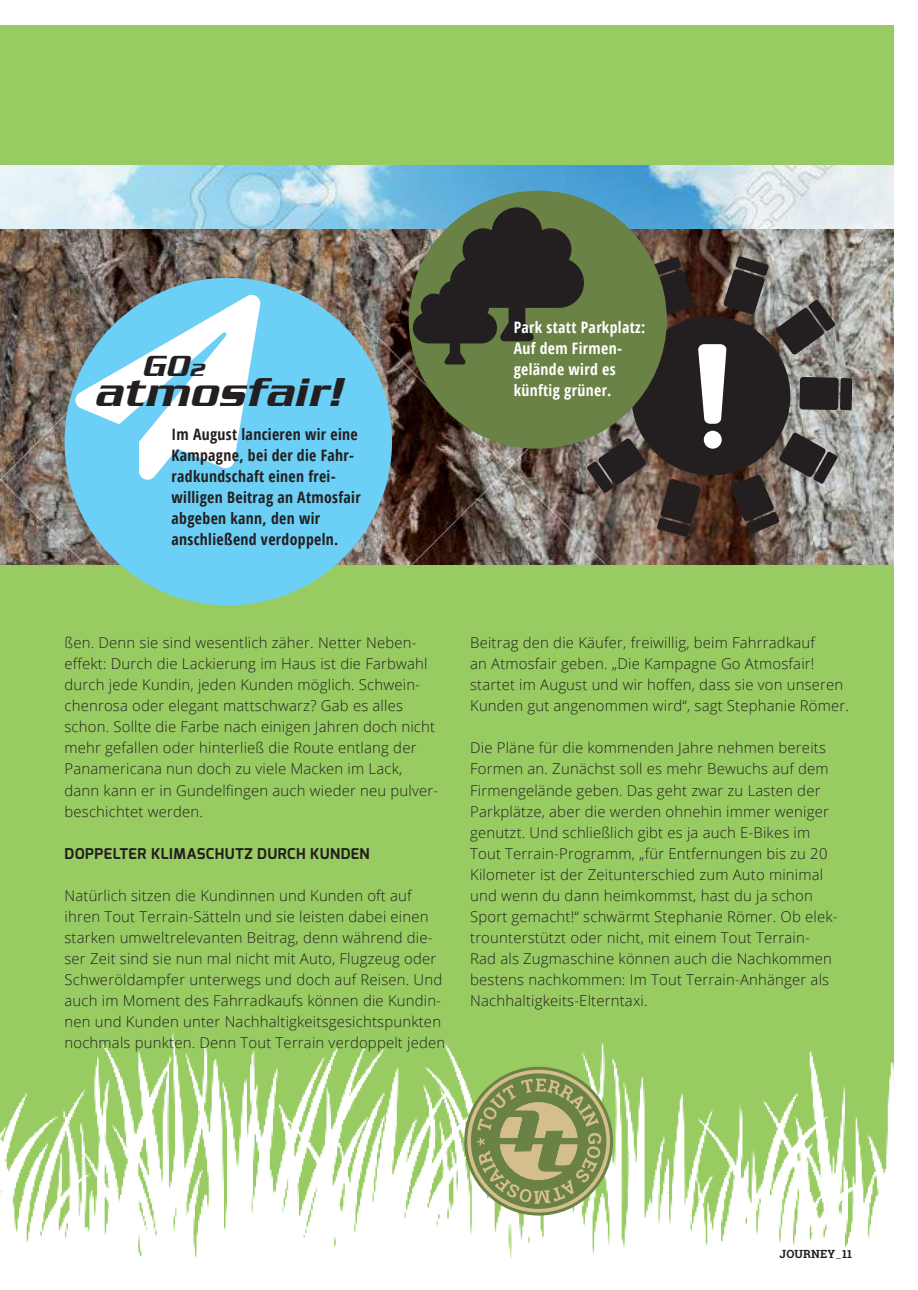
<style>
.page{position:relative;width:918px;height:1290px;background:#fff}
.page>*{position:absolute;margin:0;border:0;box-sizing:border-box;transform-origin:0 0}
.TT_Subhead_Exo_bd_8{font:italic 500 43.75px "Serpentine";letter-spacing:.025em;color:#231f20}
.TT_Subhead_Exo_bd_8-2{font:italic 500 31.5px "Serpentine";color:#231f20}
.TT_Info_OpenSans_Con{font:700 15.75px/21px "Open Sans Condensed";letter-spacing:.02em;color:#231f20}
.TT_Info_OpenSans_Con-2{font:700 15.75px/21px "Open Sans Condensed";letter-spacing:.02em;color:#fff}
.TT_Fliess_OpenSans_l{font:300 14.88px/21px "Open Sans";letter-spacing:.015em;color:#231f20}
.TT_Subhead_Exo_bd_8-3{font:700 14.88px "Exo";letter-spacing:.03em;color:#231f20}
.t1{font:700 11.38px "Roboto Slab";letter-spacing:.01em;color:#231f20}
.s1{font-weight:300}
</style>
<div class="page">
<div style="left:0;top:25px;width:893px;height:1240px;background:#98cc63"></div>
<img style="left:0;top:165px;width:893px;height:399px">
<img style="left:0;top:1033px;width:893px;height:232px">
<div style="left:64px;top:278px;width:328px;height:327px;background:#6bcff6;border-radius:50%"></div>
<svg style="left:467px;top:1070px;width:143px;height:142px;background:#99a46a"></svg>
<svg style="left:73px;top:292px;width:188px;height:188px"></svg>
<div style="left:409px;top:191px;width:258px;height:258px;background:#6a8245;border-radius:50%"></div>
<svg style="left:413px;top:207px;width:439px;height:330px"></svg>
<p class="TT_Subhead_Exo_bd_8-2" style="left:142px;top:348px;width:61px">GO²</p>
<p class="TT_Subhead_Exo_bd_8" style="left:94px;top:367px;width:248px">atmosfair!</p>
<p class="TT_Info_OpenSans_Con" style="left:171px;top:424px;width:191px">Im August lancieren wir eine<br>Kampagne, bei der die Fahr&shy;radkundschaft einen frei&shy;willigen Beitrag an Atmosfair abgeben kann, den wir anschließend verdoppeln.</p>
<p class="TT_Info_OpenSans_Con-2" style="left:514px;top:316px;width:133px">Park statt Parkplatz:<br>Auf dem Firmen&shy;gelände wird es künftig grüner.</p>
<p class="TT_Fliess_OpenSans_l" style="left:64px;top:632px;width:375px">ßen. Denn sie sind wesentlich zäher. Netter Neben&shy;effekt: Durch die Lackierung im Haus ist die Farbwahl durch jede Kundin, jeden Kunden möglich. Schwein&shy;chenrosa oder elegant mattschwarz? Gab es alles schon. Sollte die Farbe nach einigen Jahren doch nicht mehr gefallen oder hinterließ die Route entlang der Panamericana nun doch zu viele Macken im Lack, dann kann er in Gundelfingen auch wieder neu pulver&shy;beschichtet werden.</p>
<p class="TT_Subhead_Exo_bd_8-3" style="left:64px;top:843px;width:307px">DOPPELTER KLIMASCHUTZ DURCH KUNDEN</p>
<p class="TT_Fliess_OpenSans_l" style="left:64px;top:884px;width:382px">Natürlich sitzen die Kundinnen und Kunden oft auf ihren Tout Terrain-Sätteln und sie leisten dabei einen starken umweltrelevanten Beitrag, denn während die&shy;ser Zeit sind sie nun mal nicht mit Auto, Flugzeug oder Schweröldampfer unterwegs und doch auf Reisen. Und auch im Moment des Fahrradkaufs können die Kundin&shy;nen und Kunden unter Nachhaltigkeitsgesichtspunkten nochmals punkten. Denn Tout Terrain verdoppelt jeden</p>
<p class="TT_Fliess_OpenSans_l" style="left:470px;top:632px;width:380px">Beitrag den die Käufer, freiwillig, beim Fahrradkauf<br>an Atmosfair geben. „Die Kampagne Go Atmosfair! startet im August und wir hoffen, dass sie von unseren Kunden gut angenommen wird“, sagt Stephanie Römer.</p>
<p class="TT_Fliess_OpenSans_l" style="left:470px;top:737px;width:368px">Die Pläne für die kommenden Jahre nehmen bereits Formen an. Zunächst soll es mehr Bewuchs auf dem Firmengelände geben. Das geht zwar zu Lasten der Parkplätze, aber die werden ohnehin immer weniger genutzt. Und schließlich gibt es ja auch E-Bikes im Tout Terrain-Programm, „für Entfernungen bis zu 20<br>Kilometer ist der Zeitunterschied zum Auto minimal und wenn du dann heimkommst, hast du ja schon Sport gemacht!“ schwärmt Stephanie Römer. Ob elek&shy;trounterstützt oder nicht, mit einem Tout Terrain-Rad als Zugmaschine können auch die Nachkommen bestens nachkommen: Im Tout Terrain-Anhänger als Nachhaltigkeits-Elterntaxi.</p>
<p class="t1" style="left:779px;top:1245px;width:74px">JOURNEY<span class="s1">_</span>11</p>
</div>
